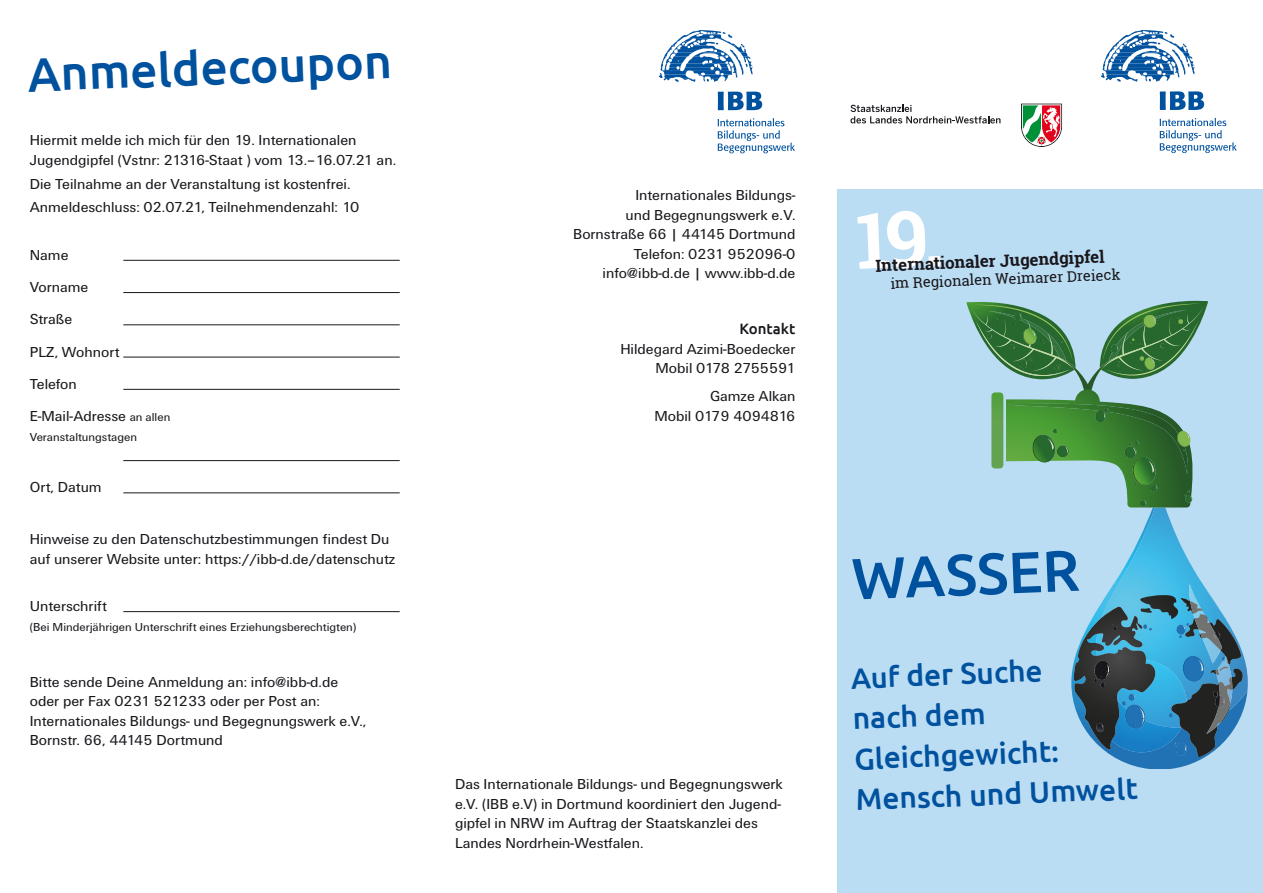
<style>
.page{position:relative;width:1263px;height:893px;background:#fff}
.page>*{position:absolute;margin:0;border:0;box-sizing:border-box;transform-origin:0 0}
.t1{font:500 58.05px "Ubuntu";color:#00519e}
.t2{font:500 48px "Ubuntu";color:#00519e}
.t3{font:500 30px/40.5px "Ubuntu";color:#00519e}
.t4{font:700 16.8px "Roboto Slab";color:#1a171c}
.t5{font:15px/19.5px "U001 T";color:#1a171c}
.t6{font:500 15px "Ubuntu";color:#1a171c}
.t7{font:14.7px "Roboto Slab";color:#1a171c}
.t8{font:12px "U001 T";color:#1a171c}
.s1{font-size:12px}
.s2{font-size:29.25px}
</style>
<div class="page">
<div style="left:838px;top:189px;width:425px;height:704px;background:#baddf3"></div>
<svg style="left:1160px;top:91px;width:44px;height:19px"></svg>
<svg style="left:1160px;top:118px;width:77px;height:35px"></svg>
<svg style="left:1101px;top:30px;width:94px;height:52px"></svg>
<svg style="left:718px;top:92px;width:44px;height:18px"></svg>
<svg style="left:718px;top:118px;width:77px;height:35px"></svg>
<svg style="left:659px;top:30px;width:94px;height:52px"></svg>
<hr style="left:123px;top:260px;width:277px;height:1px;background:#1a171c">
<hr style="left:123px;top:292px;width:277px;height:1px;background:#1a171c">
<hr style="left:123px;top:324px;width:277px;height:1px;background:#1a171c">
<hr style="left:123px;top:357px;width:277px;height:1px;background:#1a171c">
<hr style="left:123px;top:389px;width:277px;height:1px;background:#1a171c">
<hr style="left:123px;top:460px;width:277px;height:1px;background:#1a171c">
<hr style="left:123px;top:492px;width:277px;height:1px;background:#1a171c">
<hr style="left:123px;top:611px;width:277px;height:1px;background:#1a171c">
<svg style="left:850px;top:105px;width:150px;height:18px"></svg>
<svg style="left:1021px;top:104px;width:41px;height:43px"></svg>
<svg style="left:1114px;top:654px;width:133px;height:115px"></svg>
<svg style="left:967px;top:302px;width:276px;height:455px"></svg>
<h2 class="t2" style="left:27px;top:44px;width:366px;rotate:-2deg">Anmeldecoupon</h2>
<p class="t5" style="left:30px;top:131px;width:368px">Hiermit melde ich mich für den 19. Internationalen<br>Jugendgipfel (Vstnr: 21316-Staat ) vom 13.–16.07.21 an.</p>
<p class="t5" style="left:30px;top:172px;width:331px;line-height:23.7px">Die Teilnahme an der Veranstaltung ist kostenfrei.<br>Anmeldeschluss: 02.07.21, Teilnehmendenzahl: 10</p>
<p class="t5" style="left:30px;top:239px;width:142px;line-height:32.2px">Name<br>Vorname<br>Straße<br>PLZ, Wohnort<br>Telefon<br>E-Mail-Adresse <span class="s1">an allen</span></p>
<p class="t8" style="left:30px;top:430px;width:109px">Veranstaltungstagen</p>
<p class="t5" style="left:30px;top:478px;width:73px">Ort, Datum</p>
<p class="t5" style="left:30px;top:530px;width:367px">Hinweise zu den Datenschutzbestimmungen findest Du auf unserer Website unter: https://ibb-d.de/datenschutz</p>
<p class="t5" style="left:30px;top:597px;width:79px">Unterschrift</p>
<p class="t8" style="left:30px;top:620px;width:328px">(Bei Minderjährigen Unterschrift eines Erziehungsberechtigten)</p>
<p class="t5" style="left:30px;top:672px;width:338px">Bitte sende Deine Anmeldung an: info@ibb-d.de oder per Fax 0231 521233 oder per Post an:<br>Internationales Bildungs- und Begegnungswerk e.V., Bornstr. 66, 44145 Dortmund</p>
<p class="t5" style="left:573px;top:186px;width:224px;text-align:right">Internationales Bildungs-<br>und Begegnungswerk e.V.<br>Bornstraße 66 | 44145 Dortmund<br>Telefon: 0231 952096-0 info@ibb-d.de | www.ibb-d.de</p>
<p class="t6" style="left:739px;top:319px;width:57px">Kontakt</p>
<p class="t5" style="left:620px;top:339px;width:177px;text-align:right">Hildegard Azimi-Boedecker<br>Mobil 0178 2755591</p>
<p class="t5" style="left:654px;top:387px;width:142px;text-align:right">Gamze Alkan<br>Mobil 0179 4094816</p>
<p class="t5" style="left:455px;top:775px;width:329px">Das Internationale Bildungs- und Begegnungswerk e.V. (IBB e.V) in Dortmund koordiniert den Jugend&shy;gipfel in NRW im Auftrag der Staatskanzlei des Landes Nordrhein-Westfalen.</p>
<p class="t4" style="left:875px;top:253px;width:231px;rotate:-2deg">Internationaler Jugendgipfel</p>
<p class="t7" style="left:890px;top:273px;width:232px;rotate:-2deg">im Regionalen Weimarer Dreieck</p>
<h1 class="t1" style="left:850px;top:542px;width:229px;rotate:-2deg">WASSER</h1>
<h3 class="t3" style="left:850px;top:656px;width:284px;rotate:-2deg"><span class="s2">Auf</span> der Suche<br>nach dem<br>Gleichgewicht:<br>Mensch und Umwelt</h3>
</div>
